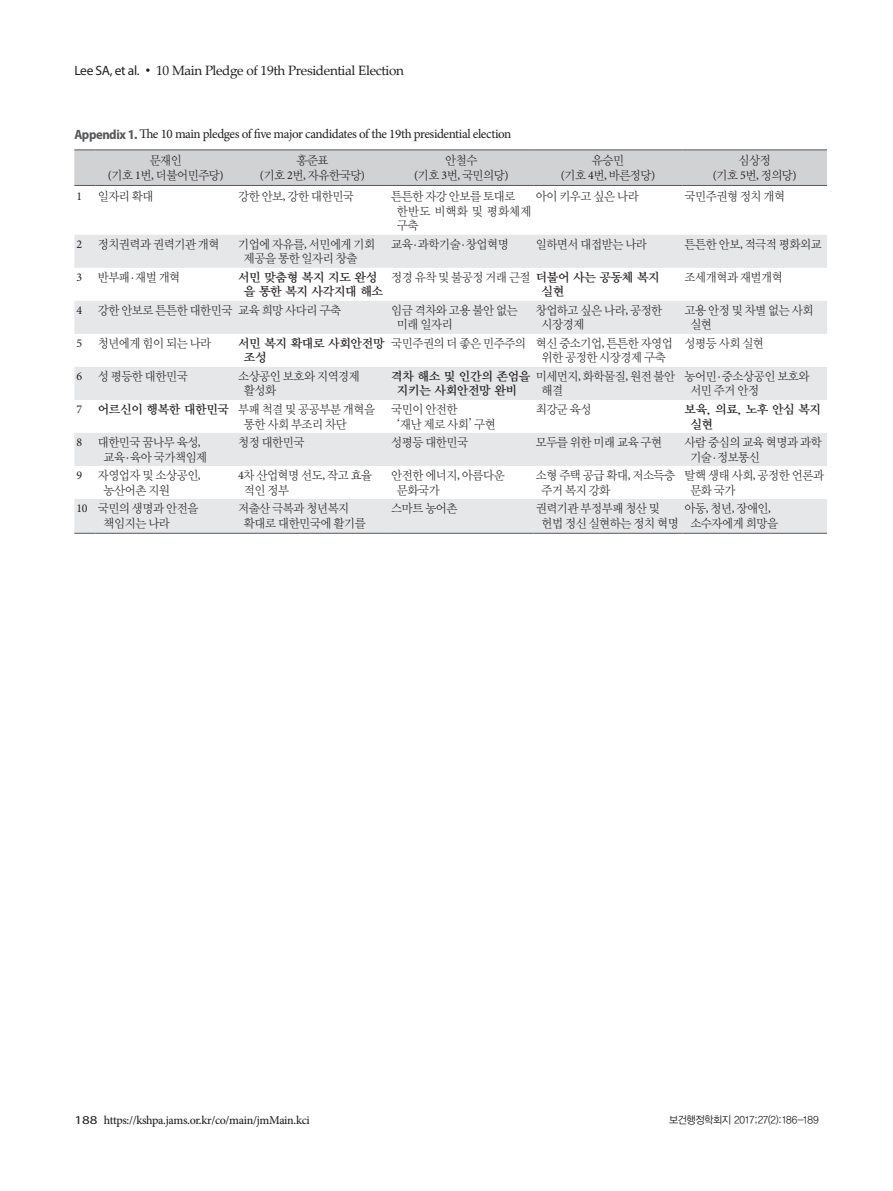
<style>
.page{position:relative;width:893px;height:1191px;background:#fff}
.page>*{position:absolute;margin:0;border:0;box-sizing:border-box;transform-origin:0 0}
.하시라짝_영문{font:13.5px "Palatino Linotype";letter-spacing:-.025em;color:#231f20}
.표제목_그림설명{font:13.05px "Minion Pro";letter-spacing:-.03em;color:#231f20}
.표본문{font:12.3px "YDIY Mj O320";letter-spacing:-.03em;color:#231f20;scale:.95 1}
.표본문-2{font:12.3px "YDIY Mj O340";letter-spacing:-.03em;color:#231f20}
.표본문-3{font:12.3px/14.7px "YDIY Mj O320";letter-spacing:.02em;color:#231f20;scale:.95 1}
.표본문-4{font:12.3px "YDIY Mj O320";letter-spacing:.07em;color:#231f20;scale:.95 1}
.t1{font:500 12px "Minion Pro";letter-spacing:-.025em;color:#231f20}
.표본문-5{font:12px "Minion Pro";color:#231f20}
.t2{font:10.5px "YDIYGO320";letter-spacing:-.04em;color:#231f20;scale:.95 1}
.s1{font-family:"Myriad Pro"}
.s2{font-family:"Dotum"}
.s3{font-family:"Myriad Pro";font-weight:700;font-stretch:semi-condensed;font-size:13.5px;color:#57585a}
.s4{font-family:"Minion Pro";font-size:12px}
.s5{font-family:"Minion Pro"}
.s6{font-family:"YDIY Mj O340"}
.s7{font-family:"Batang"}
.s8{font-family:"Myriad Pro";font-weight:400}
</style>
<div class="page">
<svg style="left:74px;top:235px;width:753px;height:298px;fill:#e6e7e9"></svg>
<div style="left:74px;top:150px;width:753px;height:36px;background:#d1d2d4"></div>
<hr style="left:96px;top:185px;width:140px;height:1px;background:#57585a">
<hr style="left:236px;top:185px;width:153px;height:1px;background:#57585a">
<hr style="left:389px;top:185px;width:145px;height:1px;background:#57585a">
<hr style="left:534px;top:185px;width:148px;height:1px;background:#57585a">
<hr style="left:682px;top:185px;width:145px;height:1px;background:#57585a">
<svg style="left:74px;top:533px;width:22px;height:1px"></svg>
<hr style="left:96px;top:533px;width:140px;height:1px;background:#57585a">
<hr style="left:236px;top:533px;width:153px;height:1px;background:#57585a">
<hr style="left:389px;top:533px;width:145px;height:1px;background:#57585a">
<hr style="left:534px;top:533px;width:148px;height:1px;background:#57585a">
<hr style="left:682px;top:533px;width:145px;height:1px;background:#57585a">
<p class="하시라짝_영문" style="left:74px;top:61px;width:331px"><span class="s1">Lee SA, et al.</span> <span class="s2">•</span> 10 Main Pledge of 19th Presidential Election</p>
<p class="표제목_그림설명" style="left:74px;top:125px;width:439px"><span class="s3">Appendix 1.</span> The 10 main pledges of five major candidates of the 19th presidential election</p>
<p class="표본문" style="left:150px;top:154px;width:35px">문재인</p>
<p class="표본문" style="left:108px;top:169px;width:123px"><span class="s4">(</span>기호 <span class="s4">1</span>번<span class="s4">,</span> 더불어민주당<span class="s4">)</span></p>
<p class="표본문" style="left:296px;top:154px;width:35px">홍준표</p>
<p class="표본문" style="left:260px;top:169px;width:112px"><span class="s4">(</span>기호 <span class="s4">2</span>번<span class="s4">,</span> 자유한국당<span class="s4">)</span></p>
<p class="표본문" style="left:445px;top:154px;width:35px">안철수</p>
<p class="표본문" style="left:414px;top:169px;width:101px"><span class="s4">(</span>기호 <span class="s4">3</span>번<span class="s4">,</span> 국민의당<span class="s4">)</span></p>
<p class="표본문" style="left:592px;top:154px;width:35px">유승민</p>
<p class="표본문" style="left:561px;top:169px;width:101px"><span class="s4">(</span>기호 <span class="s4">4</span>번<span class="s4">,</span> 바른정당<span class="s4">)</span></p>
<p class="표본문" style="left:739px;top:154px;width:35px">심상정</p>
<p class="표본문" style="left:713px;top:169px;width:90px"><span class="s4">(</span>기호 <span class="s4">5</span>번<span class="s4">,</span> 정의당<span class="s4">)</span></p>
<p class="표본문-5" style="left:76px;top:188px;width:7px">1</p>
<p class="표본문" style="left:98px;top:190px;width:60px">일자리 확대</p>
<p class="표본문" style="left:238px;top:190px;width:123px">강한 안보<span class="s4">,</span> 강한 대한민국</p>
<p class="표본문" style="left:391px;top:190px;width:132px">튼튼한 자강 안보를 토대로</p>
<p class="표본문-3" style="left:397px;top:204px;width:143px">한반도 비핵화 및 평화체제 구축</p>
<p class="표본문" style="left:536px;top:190px;width:110px">아이 키우고 싶은 나라</p>
<p class="표본문" style="left:685px;top:190px;width:107px">국민주권형 정치 개혁</p>
<p class="표본문-5" style="left:76px;top:236px;width:7px">2</p>
<p class="표본문" style="left:98px;top:238px;width:130px">정치권력과 권력기관 개혁</p>
<p class="표본문" style="left:238px;top:238px;width:146px">기업에 자유를<span class="s4">,</span> 서민에게 기회</p>
<p class="표본문" style="left:244px;top:252px;width:121px">제공을 통한 일자리 창출</p>
<p class="표본문-5" style="left:76px;top:269px;width:7px">3</p>
<p class="표본문" style="left:98px;top:271px;width:88px">반부패<span class="s5">∙</span>재벌 개혁</p>
<p class="표본문-2" style="left:238px;top:271px;width:141px">서민 맞춤형 복지 지도 완성</p>
<p class="표본문-2" style="left:244px;top:285px;width:141px">을 통한 복지 사각지대 해소</p>
<p class="표본문" style="left:391px;top:238px;width:125px">교육<span class="s5">∙</span>과학기술<span class="s5">∙</span>창업혁명</p>
<p class="표본문" style="left:536px;top:238px;width:119px">일하면서 대접받는 나라</p>
<p class="표본문" style="left:685px;top:238px;width:146px">튼튼한 안보<span class="s4">,</span> 적극적 평화외교</p>
<p class="표본문" style="left:391px;top:271px;width:284px">정경 유착 및 불공정 거래 근절 <span class="s6">더불어 사는 공동체 복지</span></p>
<p class="표본문-2" style="left:541px;top:285px;width:24px">실현</p>
<p class="표본문" style="left:685px;top:271px;width:105px">조세개혁과 재벌개혁</p>
<p class="표본문-5" style="left:76px;top:302px;width:7px">4</p>
<p class="표본문" style="left:98px;top:304px;width:143px">강한 안보로 튼튼한 대한민국</p>
<p class="표본문" style="left:238px;top:304px;width:110px">교육 희망 사다리 구축</p>
<p class="표본문" style="left:391px;top:304px;width:135px">임금 격차와 고용 불안 없는</p>
<p class="표본문" style="left:397px;top:318px;width:60px">미래 일자리</p>
<p class="표본문" style="left:536px;top:304px;width:135px">창업하고 싶은 나라<span class="s4">,</span> 공정한</p>
<p class="표본문" style="left:541px;top:318px;width:47px">시장경제</p>
<p class="표본문-4" style="left:685px;top:304px;width:137px">고용안정및차별없는사회</p>
<p class="표본문" style="left:690px;top:318px;width:24px">실현</p>
<p class="표본문-5" style="left:76px;top:335px;width:7px">5</p>
<p class="표본문" style="left:98px;top:337px;width:121px">청년에게 힘이 되는 나라</p>
<p class="표본문-2" style="left:238px;top:337px;width:148px">서민 복지 확대로 사회안전망</p>
<p class="표본문-2" style="left:244px;top:351px;width:24px">조성</p>
<p class="표본문" style="left:391px;top:337px;width:143px">국민주권의 더 좋은 민주주의</p>
<p class="표본문" style="left:536px;top:337px;width:146px">혁신 중소기업<span class="s4">,</span> 튼튼한 자영업</p>
<p class="표본문" style="left:541px;top:351px;width:132px">위한 공정한 시장경제 구축</p>
<p class="표본문" style="left:685px;top:337px;width:85px">성평등 사회 실현</p>
<p class="표본문-5" style="left:76px;top:368px;width:7px">6</p>
<p class="표본문" style="left:98px;top:370px;width:96px">성 평등한 대한민국</p>
<p class="표본문" style="left:238px;top:370px;width:130px">소상공인 보호와 지역경제</p>
<p class="표본문" style="left:244px;top:384px;width:35px">활성화</p>
<p class="표본문" style="left:391px;top:370px;width:300px"><span class="s6">격차 해소 및 인간의 존엄을</span> 미세먼지<span class="s4">,</span> 화학물질<span class="s4">,</span> 원전 불안</p>
<p class="표본문-2" style="left:397px;top:384px;width:122px">지키는 사회안전망 완비</p>
<p class="표본문" style="left:541px;top:384px;width:24px">해결</p>
<p class="표본문" style="left:685px;top:370px;width:133px">농어민<span class="s5">∙</span>중소상공인 보호와</p>
<p class="표본문" style="left:690px;top:384px;width:74px">서민 주거 안정</p>
<p class="표본문-5" style="left:76px;top:401px;width:7px">7</p>
<p class="표본문-2" style="left:98px;top:403px;width:133px">어르신이 행복한 대한민국</p>
<p class="표본문" style="left:238px;top:403px;width:146px">부패 척결 및 공공부분 개혁을</p>
<p class="표본문" style="left:244px;top:417px;width:110px">통한 사회 부조리 차단</p>
<p class="표본문" style="left:391px;top:403px;width:71px">국민이 안전한</p>
<p class="표본문" style="left:397px;top:417px;width:105px"><span class="s7">‘</span>재난 제로 사회<span class="s7">’</span> 구현</p>
<p class="표본문" style="left:536px;top:403px;width:60px">최강군 육성</p>
<p class="표본문-2" style="left:685px;top:403px;width:138px">보육, 의료, 노후 안심 복지</p>
<p class="표본문-2" style="left:690px;top:417px;width:24px">실현</p>
<p class="표본문-5" style="left:76px;top:434px;width:7px">8</p>
<p class="표본문" style="left:98px;top:436px;width:110px">대한민국 꿈나무 육성<span class="s4">,</span></p>
<p class="표본문" style="left:104px;top:451px;width:111px">교육<span class="s5">∙</span>육아 국가책임제</p>
<p class="표본문" style="left:238px;top:436px;width:71px">청정 대한민국</p>
<p class="표본문" style="left:391px;top:436px;width:83px">성평등 대한민국</p>
<p class="표본문" style="left:536px;top:436px;width:135px">모두를 위한 미래 교육 구현</p>
<p class="표본문" style="left:685px;top:436px;width:146px">사람 중심의 교육 혁명과 과학</p>
<p class="표본문" style="left:690px;top:451px;width:75px">기술<span class="s5">∙</span>정보통신</p>
<p class="표본문-5" style="left:76px;top:467px;width:7px">9</p>
<p class="표본문" style="left:98px;top:469px;width:110px">자영업자 및 소상공인<span class="s4">,</span></p>
<p class="표본문" style="left:104px;top:484px;width:71px">농산어촌 지원</p>
<p class="표본문" style="left:238px;top:469px;width:143px"><span class="s4">4</span>차 산업혁명 선도<span class="s4">,</span> 작고 효율</p>
<p class="표본문" style="left:244px;top:484px;width:49px">적인 정부</p>
<p class="표본문" style="left:391px;top:469px;width:121px">안전한 에너지<span class="s4">,</span> 아름다운</p>
<p class="표본문" style="left:397px;top:484px;width:47px">문화국가</p>
<p class="표본문" style="left:536px;top:469px;width:148px">소형 주택 공급 확대<span class="s4">,</span> 저소득층</p>
<p class="표본문" style="left:541px;top:484px;width:74px">주거 복지 강화</p>
<p class="표본문" style="left:685px;top:469px;width:148px">탈핵 생태 사회<span class="s4">,</span> 공정한 언론과</p>
<p class="표본문" style="left:690px;top:484px;width:49px">문화 국가</p>
<p class="표본문-5" style="left:76px;top:500px;width:13px">10</p>
<p class="표본문" style="left:98px;top:502px;width:107px">국민의 생명과 안전을</p>
<p class="표본문" style="left:104px;top:517px;width:71px">책임지는 나라</p>
<p class="표본문" style="left:238px;top:502px;width:119px">저출산 극복과 청년복지</p>
<p class="표본문" style="left:244px;top:517px;width:130px">확대로 대한민국에 활기를</p>
<p class="표본문" style="left:391px;top:502px;width:71px">스마트 농어촌</p>
<p class="표본문" style="left:536px;top:502px;width:132px">권력기관 부정부패 청산 및</p>
<p class="표본문" style="left:541px;top:517px;width:146px">헌법 정신 실현하는 정치 혁명</p>
<p class="표본문" style="left:685px;top:502px;width:92px">아동<span class="s4">,</span> 청년<span class="s4">,</span> 장애인<span class="s4">,</span></p>
<p class="표본문" style="left:690px;top:517px;width:94px">소수자에게 희망을</p>
<p class="t1" style="left:74px;top:1112px;width:237px"><span class="s8">188</span> https://kshpa.jams.or.kr/co/main/jmMain.kci</p>
<p class="t2" style="left:669px;top:1113px;width:159px">보건행정학회지 2017;27(2):186-189</p>
</div>
